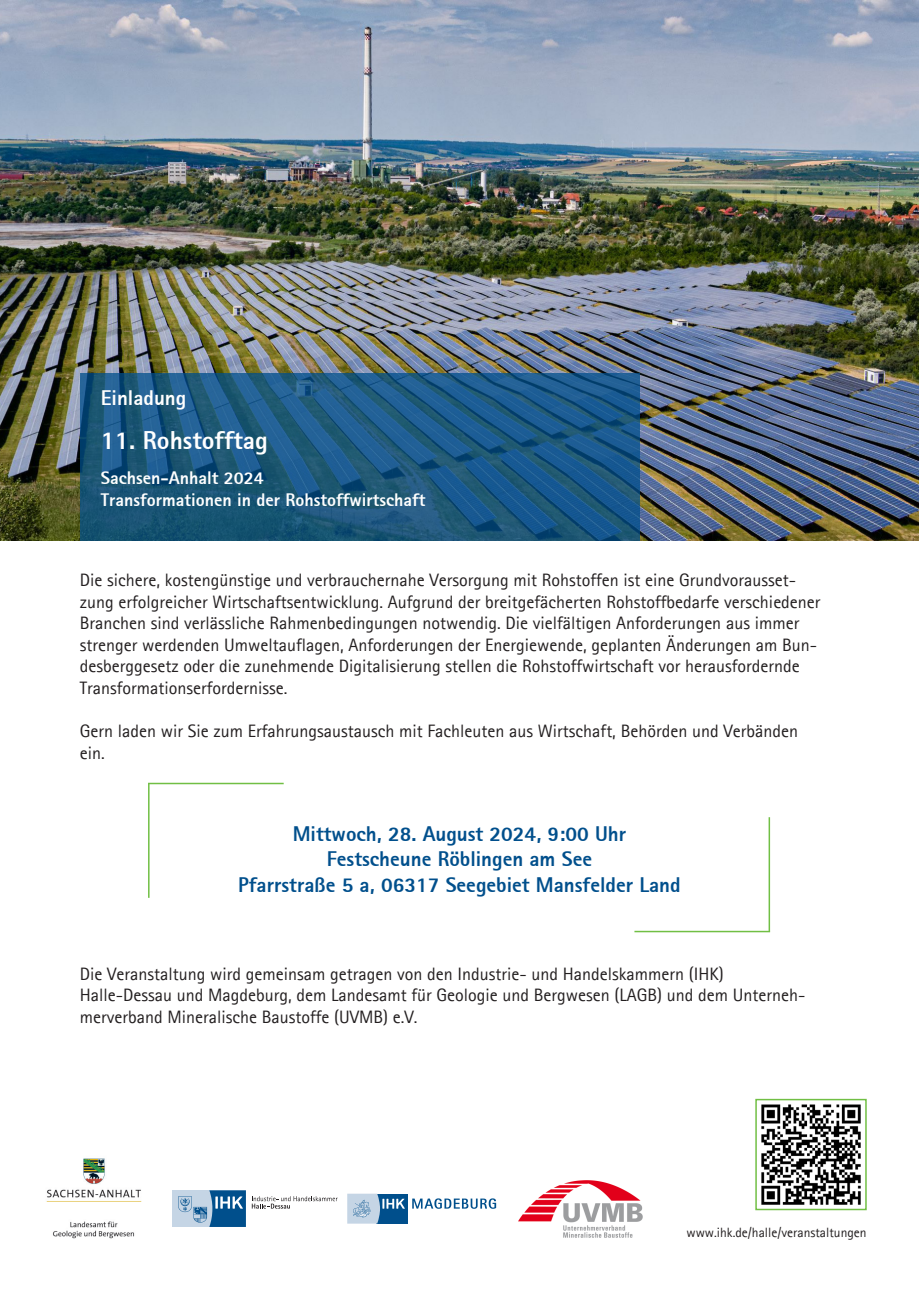
<style>
.page{position:relative;width:919px;height:1289px;background:#fff}
.page>*{position:absolute;margin:0;border:0;box-sizing:border-box;transform-origin:0 0}
.t1{font:800 25.5px "Agfa Rotis Sans Serif";color:#fff}
.t2{font:800 21px "Agfa Rotis Sans Serif";color:#004f8c}
.t3{font:800 21px "Agfa Rotis Sans Serif";color:#fff}
.t4{font:18px/21.6px "Agfa Rotis Sans Serif";color:#231f20}
.t5{font:800 18px "Agfa Rotis Sans Serif";color:#fff}
.t6{font:13.5px "Agfa Rotis Sans Serif";color:#231f20}
</style>
<div class="page">
<img style="left:0;top:0;width:918px;height:540px">
<svg style="left:80px;top:373px;width:559px;height:167px;background:#1b5780"></svg>
<img style="left:46px;top:1158px;width:96px;height:81px">
<svg style="left:252px;top:1196px;width:85px;height:12px"></svg>
<div style="left:173px;top:1190px;width:73px;height:36px;background:#c5d5e5"></div>
<svg style="left:178px;top:1190px;width:68px;height:36px"></svg>
<div style="left:376px;top:1193px;width:31px;height:30px;background:#004f8c"></div>
<svg style="left:347px;top:1193px;width:58px;height:30px"></svg>
<svg style="left:412px;top:1198px;width:84px;height:10px"></svg>
<img style="left:518px;top:1180px;width:124px;height:57px">
<hr style="left:148px;top:783px;width:1px;height:114px;background:#71bf44">
<hr style="left:148px;top:782px;width:136px;height:2px;background:#71bf44">
<hr style="left:768px;top:817px;width:2px;height:114px;background:#71bf44">
<hr style="left:634px;top:930px;width:136px;height:2px;background:#71bf44">
<img style="left:761px;top:1104px;width:100px;height:101px">
<div style="left:755px;top:1098px;width:111px;height:112px;border:2px solid #71bf44"></div>
<p class="t3" style="left:101px;top:384px;width:87px">Einladung</p>
<p class="t1" style="left:101px;top:424px;width:169px">11. Rohstofftag</p>
<p class="t5" style="left:101px;top:466px;width:165px">Sachsen-Anhalt 2024</p>
<p class="t5" style="left:101px;top:488px;width:326px">Transformationen in der Rohstoffwirtschaft</p>
<p class="t4" style="left:80px;top:568px;width:742px">Die sichere, kostengünstige und verbrauchernahe Versorgung mit Rohstoffen ist eine Grundvorausset&shy;zung erfolgreicher Wirtschaftsentwicklung. Aufgrund der breitgefächerten Rohstoffbedarfe verschiedener Branchen sind verlässliche Rahmenbedingungen notwendig. Die vielfältigen Anforderungen aus immer strenger werdenden Umweltauflagen, Anforderungen der Energiewende, geplanten Änderungen am Bun&shy;desberggesetz oder die zunehmende Digitalisierung stellen die Rohstoffwirtschaft vor herausfordernde Transformationserfordernisse.</p>
<p class="t4" style="left:80px;top:720px;width:719px">Gern laden wir Sie zum Erfahrungsaustausch mit Fachleuten aus Wirtschaft, Behörden und Verbänden ein.</p>
<p class="t2" style="left:293px;top:820px;width:335px">Mittwoch, 28. August 2024, 9:00 Uhr</p>
<p class="t2" style="left:327px;top:845px;width:267px">Festscheune Röblingen am See</p>
<p class="t2" style="left:238px;top:871px;width:444px">Pfarrstraße 5 a, 06317 Seegebiet Mansfelder Land</p>
<p class="t4" style="left:80px;top:962px;width:645px">Die Veranstaltung wird gemeinsam getragen von den Industrie- und Handelskammern (IHK)</p>
<p class="t4" style="left:80px;top:984px;width:727px">Halle-Dessau und Magdeburg, dem Landesamt für Geologie und Bergwesen (LAGB) und dem Unterneh&shy;merverband Mineralische Baustoffe (UVMB) e.V.</p>
<p class="t6" style="left:686px;top:1224px;width:182px">www.ihk.de/halle/veranstaltungen</p>
</div>
